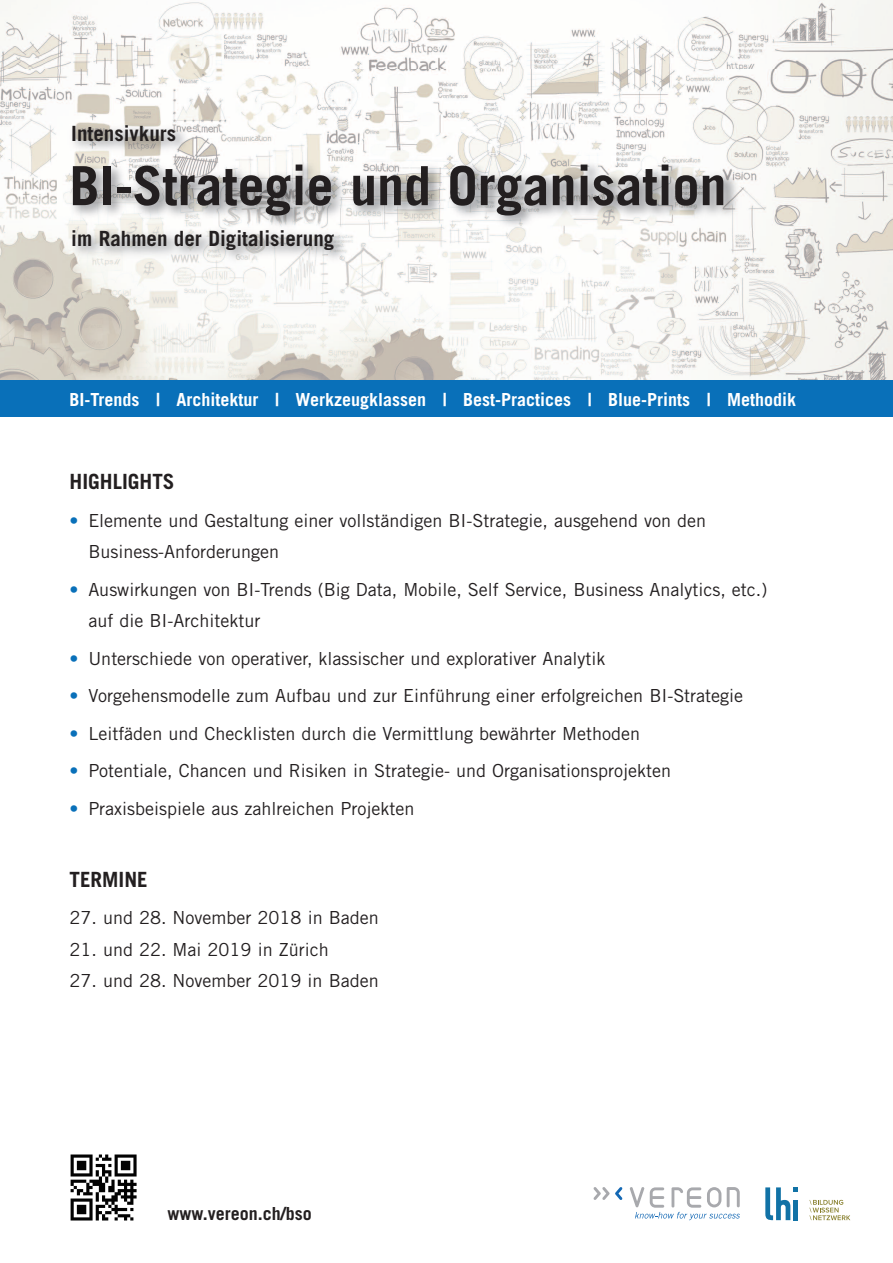
<style>
.page{position:relative;width:893px;height:1263px;background:#fff}
.page>*{position:absolute;margin:0;border:0;box-sizing:border-box;transform-origin:0 0}
.t1{font:700 54px "Trade Gothic";color:#231f20}
.t2{font:700 21px "Trade Gothic";color:#231f20}
.t3{font:18px/31.5px "Trade Gothic";color:#231f20}
.t4{font:700 18px "Trade Gothic";color:#fff}
.t5{font:700 18px "Trade Gothic";color:#231f20}
.s1{color:#0970b9}
</style>
<div class="page">
<img style="left:0;top:0;width:893px;height:70px">
<img style="left:0;top:70px;width:57px;height:310px">
<img style="left:57px;top:70px;width:836px;height:310px">
<div style="left:0;top:380px;width:893px;height:37px;background:#0970b9"></div>
<svg style="left:71px;top:1154px;width:66px;height:66px"></svg>
<svg style="left:594px;top:1187px;width:28px;height:13px"></svg>
<svg style="left:630px;top:1187px;width:110px;height:33px"></svg>
<svg style="left:765px;top:1187px;width:33px;height:33px"></svg>
<div style="left:793px;top:1200px;width:5px;height:20px;background:#1172a6"></div>
<svg style="left:809px;top:1200px;width:41px;height:20px"></svg>
<p class="t2" style="left:71px;top:120px;width:106px">Intensivkurs</p>
<h1 class="t1" style="left:70px;top:153px;width:658px">BI-Strategie und Organisation</h1>
<p class="t2" style="left:71px;top:225px;width:265px">im Rahmen der Digitalisierung</p>
<p class="t4" style="left:70px;top:388px;width:728px">BI-Trends | Architektur | Werkzeugklassen | Best-Practices | Blue-Prints | Methodik</p>
<p class="t2" style="left:70px;top:469px;width:106px">HIGHLIGHTS</p>
<p class="t3" style="left:88px;top:504px;width:619px;text-indent:-19px"><span class="s1">•</span> Elemente und Gestaltung einer vollständigen BI-Strategie, ausgehend von den<br>Business-Anforderungen</p>
<p class="t3" style="left:88px;top:573px;width:681px;text-indent:-19px"><span class="s1">•</span> Auswirkungen von BI-Trends (Big Data, Mobile, Self Service, Business Analytics, etc.) auf die BI-Architektur</p>
<p class="t3" style="left:70px;top:642px;width:538px"><span class="s1">•</span> Unterschiede von operativer, klassischer und explorativer Analytik</p>
<p class="t3" style="left:70px;top:680px;width:675px"><span class="s1">•</span> Vorgehensmodelle zum Aufbau und zur Einführung einer erfolgreichen BI-Strategie</p>
<p class="t3" style="left:70px;top:717px;width:572px"><span class="s1">•</span> Leitfäden und Checklisten durch die Vermittlung bewährter Methoden</p>
<p class="t3" style="left:70px;top:755px;width:603px"><span class="s1">•</span> Potentiale, Chancen und Risiken in Strategie- und Organisationsprojekten</p>
<p class="t3" style="left:70px;top:792px;width:346px"><span class="s1">•</span> Praxisbeispiele aus zahlreichen Projekten</p>
<p class="t2" style="left:70px;top:866px;width:80px">TERMINE</p>
<p class="t3" style="left:70px;top:902px;width:311px">27. und 28. November 2018 in Baden</p>
<p class="t3" style="left:70px;top:933px;width:261px">21. und 22. Mai 2019 in Zürich</p>
<p class="t3" style="left:70px;top:965px;width:311px">27. und 28. November 2019 in Baden</p>
<p class="t5" style="left:167px;top:1203px;width:146px">www.vereon.ch/bso</p>
</div>
